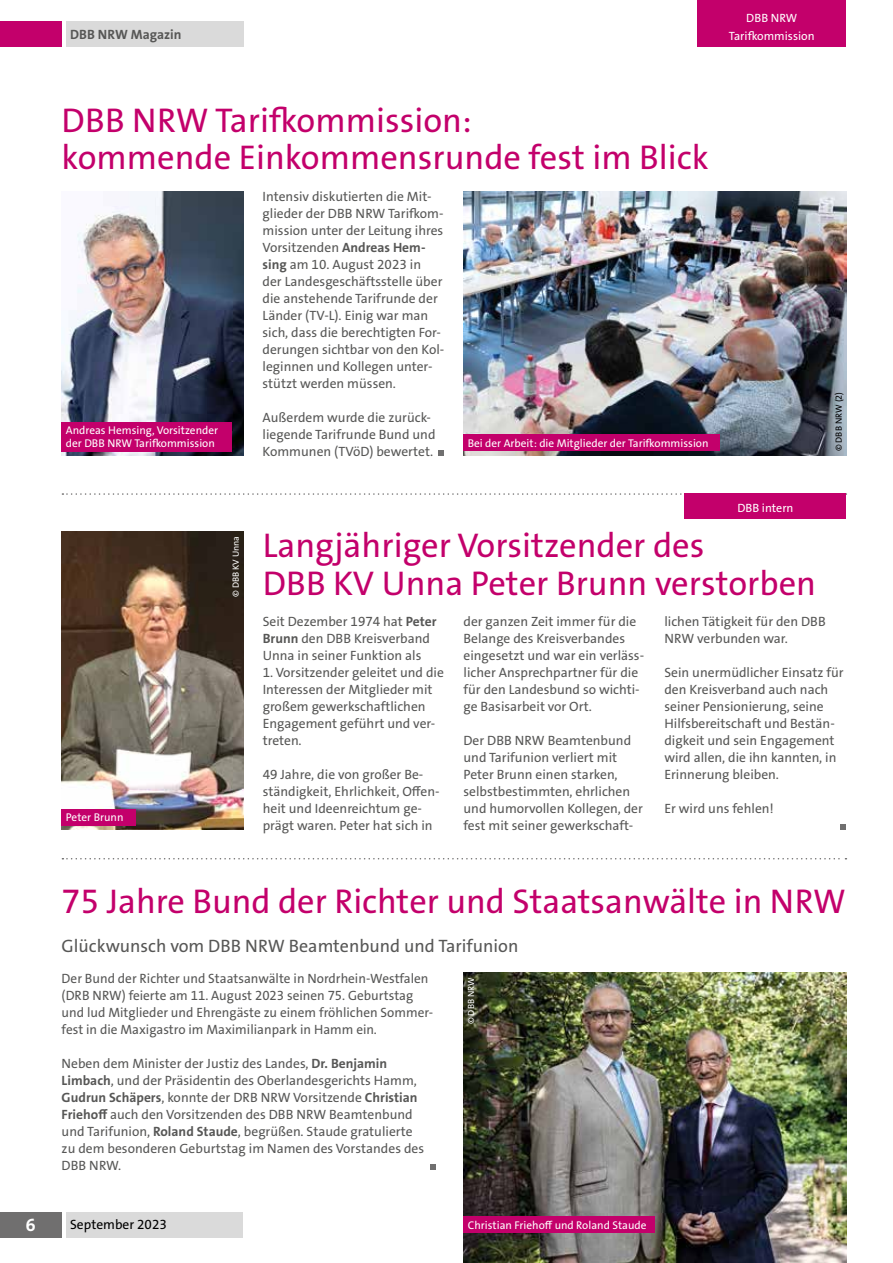
<style>
.page{position:relative;width:893px;height:1263px;background:#fff}
.page>*{position:absolute;margin:0;border:0;box-sizing:border-box;transform-origin:0 0}
.t1{font:34.5px/37.5px "The Sans Os F";color:#c3006b}
.t2{font:18px "The Sans Os F";color:#575756}
.t3{font:700 18px "The Sans Os F";color:#fff}
.t4{font:13.5px/17px "The Sans Os F";color:#575756}
.t5{font:13.5px "The Sans Os F";color:#000}
.t6{font:700 13.5px "The Sans Os F";color:#575756}
.t7{font:12px/18px "The Sans Os F";color:#fff;text-align:center}
.t8{font:11.25px/13.5px "The Sans Os F";color:#fff}
.t9{font:9px "The Sans Os F";color:#fff}
.t10{font:9px "The Sans Os F";letter-spacing:.005em;color:#000}
.s1{font-weight:700}
</style>
<div class="page">
<div style="left:0;top:1212px;width:62px;height:25px;background:#706f6f"></div>
<div style="left:66px;top:1212px;width:176px;height:25px;background:#dadada"></div>
<div style="left:66px;top:21px;width:177px;height:26px;background:#dadada"></div>
<div style="left:0;top:21px;width:62px;height:26px;background:#c3006b"></div>
<div style="left:697px;top:0;width:149px;height:47px;background:#c3006b"></div>
<svg style="left:438px;top:450px;width:6px;height:6px"></svg>
<img style="left:62px;top:191px;width:181px;height:265px">
<div style="left:62px;top:422px;width:170px;height:29px;background:#c3006b"></div>
<svg style="left:840px;top:824px;width:6px;height:6px"></svg>
<img style="left:62px;top:532px;width:182px;height:298px">
<div style="left:62px;top:809px;width:74px;height:17px;background:#c3006b"></div>
<svg style="left:430px;top:1164px;width:6px;height:6px"></svg>
<img style="left:463px;top:973px;width:383px;height:290px">
<div style="left:464px;top:1216px;width:191px;height:17px;background:#c3006b"></div>
<img style="left:463px;top:191px;width:383px;height:265px">
<div style="left:463px;top:434px;width:257px;height:17px;background:#c3006b"></div>
<svg style="left:62px;top:493px;width:623px;height:2px"></svg>
<div style="left:685px;top:493px;width:161px;height:26px;background:#c3006b"></div>
<svg style="left:62px;top:858px;width:784px;height:1px"></svg>
<p class="t6" style="left:70px;top:25px;width:113px">DBB NRW Magazin</p>
<p class="t7" style="left:729px;top:9px;width:87px">DBB NRW<br>Tarifkommission</p>
<h1 class="t1" style="left:62px;top:102px;width:649px">DBB NRW Tarifkommission:<br>kommende Einkommensrunde fest im Blick</h1>
<p class="t4" style="left:263px;top:188px;width:183px">Intensiv diskutierten die Mit&shy;glieder der DBB NRW Tarifkom&shy;mission unter der Leitung ihres<br>Vorsitzenden <span class="s1">Andreas Hem&shy;sing</span> am 10. August 2023 in<br>der Landesgeschäftsstelle über die anstehende Tarifrunde der<br>Länder (TV-L). Einig war man sich, dass die berechtigten For&shy;derungen sichtbar von den Kol&shy;leginnen und Kollegen unter&shy;stützt werden müssen.</p>
<p class="t4" style="left:263px;top:409px;width:174px">Außerdem wurde die zurück&shy;liegende Tarifrunde Bund und<br>Kommunen (TVöD) bewertet.</p>
<p class="t8" style="left:66px;top:423px;width:154px">Andreas Hemsing, Vorsitzender der DBB NRW Tarifkommission</p>
<p class="t8" style="left:468px;top:436px;width:242px">Bei der Arbeit: die Mitglieder der Tarifkommission</p>
<p class="t7" style="left:737px;top:499px;width:58px">DBB intern</p>
<p class="t10" style="left:833px;top:451px;width:61px;rotate:-90deg">© DBB NRW (2)</p>
<p class="t8" style="left:66px;top:810px;width:59px">Peter Brunn</p>
<p class="t9" style="left:230px;top:597px;width:63px;rotate:-90deg">© DBB KV Unna</p>
<h1 class="t1" style="left:263px;top:527px;width:555px">Langjähriger Vorsitzender des<br>DBB KV Unna Peter Brunn verstorben</h1>
<p class="t4" style="left:263px;top:613px;width:175px">Seit Dezember 1974 hat <span class="s1">Peter<br>Brunn</span> den DBB Kreisverband<br>Unna in seiner Funktion als</p>
<p class="t4" style="left:263px;top:664px;width:183px">1. Vorsitzender geleitet und die<br>Interessen der Mitglieder mit großem gewerkschaftlichen<br>Engagement geführt und ver&shy;treten.</p>
<p class="t4" style="left:263px;top:766px;width:178px">49 Jahre, die von großer Be&shy;ständigkeit, Ehrlichkeit, Offen&shy;heit und Ideenreichtum ge&shy;prägt waren. Peter hat sich in</p>
<p class="t4" style="left:463px;top:613px;width:182px">der ganzen Zeit immer für die<br>Belange des Kreisverbandes eingesetzt und war ein verläss&shy;licher Ansprechpartner für die für den Landesbund so wichti&shy;ge Basisarbeit vor Ort.</p>
<p class="t4" style="left:463px;top:732px;width:181px">Der DBB NRW Beamtenbund und Tarifunion verliert mit<br>Peter Brunn einen starken, selbstbestimmten, ehrlichen und humorvollen Kollegen, der fest mit seiner gewerkschaft-</p>
<p class="t4" style="left:664px;top:613px;width:163px">lichen Tätigkeit für den DBB<br>NRW verbunden war.</p>
<p class="t4" style="left:664px;top:664px;width:181px">Sein unermüdlicher Einsatz für den Kreisverband auch nach seiner Pensionierung, seine<br>Hilfsbereitschaft und Bestän&shy;digkeit und sein Engagement wird allen, die ihn kannten, in<br>Erinnerung bleiben.</p>
<p class="t4" style="left:664px;top:800px;width:111px">Er wird uns fehlen!</p>
<h1 class="t1" style="left:62px;top:883px;width:786px">75 Jahre Bund der Richter und Staatsanwälte in NRW</h1>
<h2 class="t2" style="left:62px;top:934px;width:458px">Glückwunsch vom DBB NRW Beamtenbund und Tarifunion</h2>
<p class="t4" style="left:62px;top:970px;width:373px">Der Bund der Richter und Staatsanwälte in Nordrhein-Westfalen (DRB NRW) feierte am 11. August 2023 seinen 75. Geburtstag und lud Mitglieder und Ehrengäste zu einem fröhlichen Sommer&shy;fest in die Maxigastro im Maximilianpark in Hamm ein.</p>
<p class="t4" style="left:62px;top:1055px;width:364px">Neben dem Minister der Justiz des Landes, <span class="s1">Dr. Benjamin Limbach</span>, und der Präsidentin des Oberlandesgerichts Hamm, <span class="s1">Gudrun Schäpers</span>, konnte der DRB NRW Vorsitzende <span class="s1">Christian Friehoff</span> auch den Vorsitzenden des DBB NRW Beamtenbund und Tarifunion, <span class="s1">Roland Staude</span>, begrüßen. Staude gratulierte zu dem besonderen Geburtstag im Namen des Vorstandes des DBB NRW.</p>
<p class="t9" style="left:465px;top:1024px;width:49px;rotate:-90deg">© DBB NRW</p>
<h2 class="t3" style="left:26px;top:1213px;width:11px">6</h2>
<p class="t5" style="left:70px;top:1216px;width:98px">September 2023</p>
<p class="t8" style="left:468px;top:1218px;width:180px">Christian Friehoff und Roland Staude</p>
</div>
